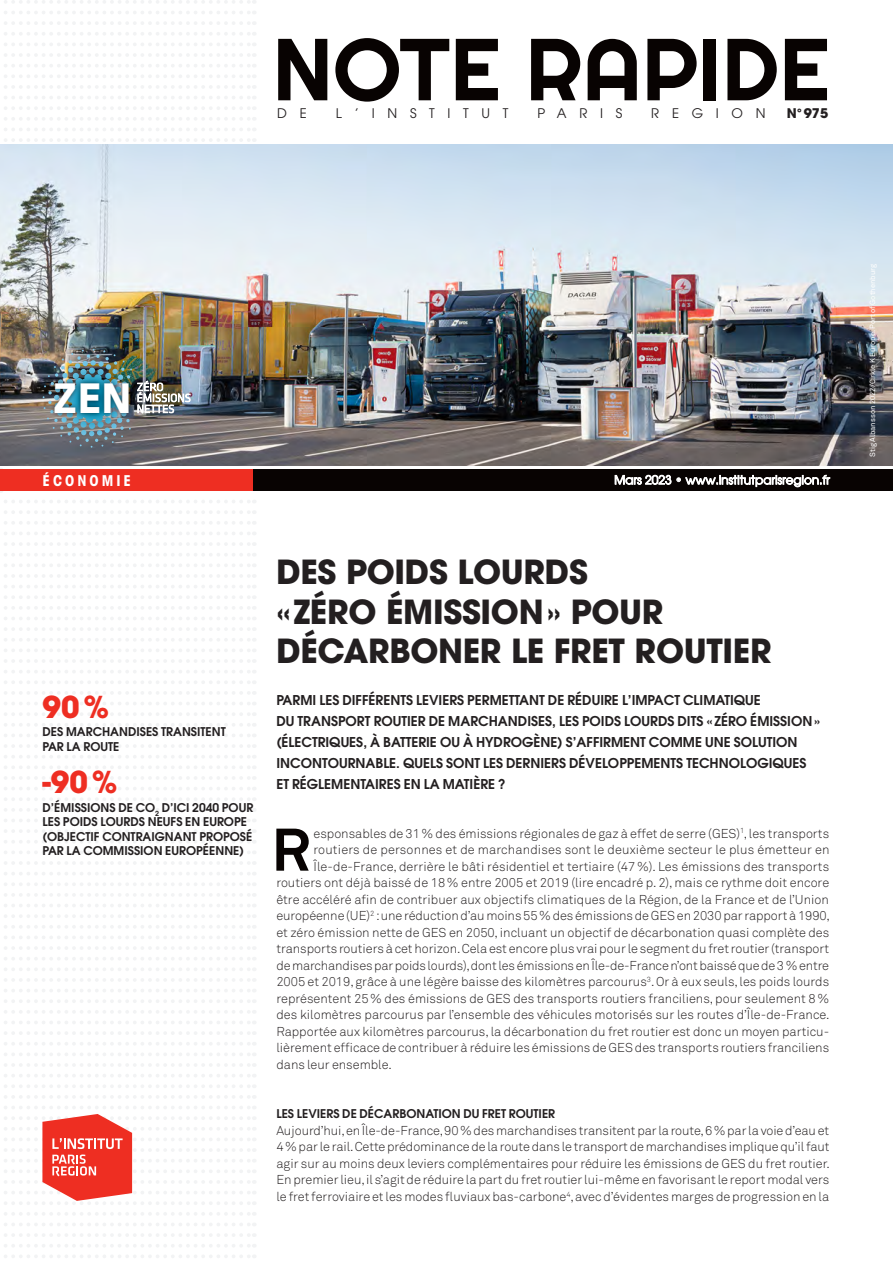
<style>
.page{position:relative;width:893px;height:1263px;background:#fff}
.page>*{position:absolute;margin:0;border:0;box-sizing:border-box;transform-origin:0 0}
.t1{font:87.75px "Righteous";color:#080302}
.txt_lettrine_______s{font:700 59.25px "Akkurat Pro";color:#080302}
.t2{font:700 44.55px "Klavika";color:#fff}
.titre_note_rapide{font:700 33px/39.6px "Avant Garde";letter-spacing:-.01em;color:#231f20}
.repère_niv1{font:700 30px "Avant Garde";color:#ee2e22}
.txt{font:700 condensed 15px "Avant Garde";letter-spacing:.2em;color:#fff}
.chapo{font:600 13.5px/21px "Avant Garde";color:#231f20}
.t3{font:13.2px "Avant Garde";letter-spacing:.96em;color:#231f20}
.n__Note_rapide__Une{font:700 13.2px "Avant Garde";color:#231f20}
.txt_lettrine_______s-2{font:12.75px "Akkurat Light Pro";color:#231f20}
.txt-2{font:12.75px/16.5px "Akkurat Light Pro";color:#231f20;text-align:justify}
.repère_niv2{font:600 12px/14.4px "Avant Garde";color:#231f20}
.inter1{font:600 12px "Avant Garde";color:#231f20}
.t4{font:12px "Avant Garde";color:#fff}
.credits_blancs{font:7.5px "Akkurat Pro";color:#fff}
</style>
<div class="page">
<svg style="left:4px;top:0;width:246px;height:3px"></svg>
<svg style="left:4px;top:11px;width:246px;height:3px"></svg>
<svg style="left:4px;top:22px;width:246px;height:3px"></svg>
<svg style="left:4px;top:32px;width:246px;height:3px"></svg>
<svg style="left:4px;top:43px;width:246px;height:3px"></svg>
<svg style="left:4px;top:53px;width:246px;height:4px"></svg>
<svg style="left:4px;top:64px;width:246px;height:3px"></svg>
<svg style="left:4px;top:75px;width:246px;height:3px"></svg>
<svg style="left:4px;top:85px;width:246px;height:3px"></svg>
<svg style="left:4px;top:96px;width:246px;height:3px"></svg>
<svg style="left:4px;top:107px;width:246px;height:3px"></svg>
<svg style="left:4px;top:117px;width:246px;height:3px"></svg>
<svg style="left:4px;top:128px;width:246px;height:3px"></svg>
<svg style="left:4px;top:139px;width:246px;height:3px"></svg>
<svg style="left:4px;top:500px;width:246px;height:3px"></svg>
<svg style="left:4px;top:511px;width:246px;height:3px"></svg>
<svg style="left:4px;top:521px;width:246px;height:3px"></svg>
<svg style="left:4px;top:532px;width:246px;height:3px"></svg>
<svg style="left:4px;top:543px;width:246px;height:3px"></svg>
<svg style="left:4px;top:553px;width:246px;height:3px"></svg>
<svg style="left:4px;top:564px;width:246px;height:3px"></svg>
<svg style="left:4px;top:574px;width:246px;height:4px"></svg>
<svg style="left:4px;top:585px;width:246px;height:3px"></svg>
<svg style="left:4px;top:596px;width:246px;height:3px"></svg>
<svg style="left:4px;top:606px;width:246px;height:3px"></svg>
<svg style="left:4px;top:617px;width:246px;height:3px"></svg>
<svg style="left:4px;top:628px;width:246px;height:3px"></svg>
<svg style="left:4px;top:638px;width:246px;height:3px"></svg>
<svg style="left:4px;top:649px;width:246px;height:3px"></svg>
<svg style="left:4px;top:659px;width:246px;height:4px"></svg>
<svg style="left:4px;top:670px;width:246px;height:3px"></svg>
<svg style="left:4px;top:681px;width:246px;height:3px"></svg>
<svg style="left:4px;top:691px;width:246px;height:3px"></svg>
<svg style="left:4px;top:702px;width:246px;height:3px"></svg>
<svg style="left:4px;top:713px;width:246px;height:3px"></svg>
<svg style="left:4px;top:723px;width:246px;height:3px"></svg>
<svg style="left:4px;top:734px;width:246px;height:3px"></svg>
<svg style="left:4px;top:744px;width:246px;height:4px"></svg>
<svg style="left:4px;top:755px;width:246px;height:3px"></svg>
<svg style="left:4px;top:766px;width:246px;height:3px"></svg>
<svg style="left:4px;top:776px;width:246px;height:4px"></svg>
<svg style="left:4px;top:787px;width:246px;height:3px"></svg>
<svg style="left:4px;top:798px;width:246px;height:3px"></svg>
<svg style="left:4px;top:808px;width:246px;height:3px"></svg>
<svg style="left:4px;top:819px;width:246px;height:3px"></svg>
<svg style="left:4px;top:830px;width:246px;height:3px"></svg>
<svg style="left:4px;top:840px;width:246px;height:3px"></svg>
<svg style="left:4px;top:851px;width:246px;height:3px"></svg>
<svg style="left:4px;top:861px;width:246px;height:4px"></svg>
<svg style="left:4px;top:872px;width:246px;height:3px"></svg>
<svg style="left:4px;top:883px;width:246px;height:3px"></svg>
<svg style="left:4px;top:893px;width:246px;height:3px"></svg>
<svg style="left:4px;top:904px;width:246px;height:3px"></svg>
<svg style="left:4px;top:915px;width:246px;height:3px"></svg>
<svg style="left:4px;top:925px;width:246px;height:3px"></svg>
<svg style="left:4px;top:936px;width:246px;height:3px"></svg>
<svg style="left:4px;top:946px;width:246px;height:4px"></svg>
<svg style="left:4px;top:957px;width:246px;height:3px"></svg>
<svg style="left:4px;top:968px;width:246px;height:3px"></svg>
<svg style="left:4px;top:978px;width:246px;height:4px"></svg>
<svg style="left:4px;top:989px;width:246px;height:3px"></svg>
<svg style="left:4px;top:1000px;width:246px;height:3px"></svg>
<svg style="left:4px;top:1010px;width:246px;height:3px"></svg>
<svg style="left:4px;top:1021px;width:246px;height:3px"></svg>
<svg style="left:4px;top:1032px;width:246px;height:3px"></svg>
<svg style="left:4px;top:1042px;width:246px;height:3px"></svg>
<svg style="left:4px;top:1053px;width:246px;height:3px"></svg>
<svg style="left:4px;top:1063px;width:246px;height:4px"></svg>
<svg style="left:4px;top:1074px;width:246px;height:3px"></svg>
<svg style="left:4px;top:1085px;width:246px;height:3px"></svg>
<svg style="left:4px;top:1095px;width:246px;height:3px"></svg>
<svg style="left:4px;top:1212px;width:246px;height:3px"></svg>
<svg style="left:4px;top:1223px;width:246px;height:3px"></svg>
<svg style="left:4px;top:1234px;width:246px;height:3px"></svg>
<svg style="left:4px;top:1244px;width:246px;height:3px"></svg>
<svg style="left:4px;top:1255px;width:246px;height:3px"></svg>
<svg style="left:4px;top:1106px;width:246px;height:99px"></svg>
<div style="left:0;top:469px;width:255px;height:21px;background:#ee2e22"></div>
<div style="left:254px;top:469px;width:639px;height:21px;background:#080302"></div>
<img style="left:0;top:145px;width:893px;height:321px">
<img style="left:43px;top:349px;width:147px;height:88px">
<img style="left:45px;top:368px;width:94px;height:63px">
<h1 class="t1" style="left:272px;top:14px;width:559px">NOTE RAPIDE</h1>
<p class="t3" style="left:277px;top:106px;width:31px">D E</p>
<p class="t3" style="left:336px;top:106px;width:174px">L’INSTITUT</p>
<p class="t3" style="left:537px;top:106px;width:86px">PARIS</p>
<p class="t3" style="left:651px;top:106px;width:116px">REGION</p>
<p class="n__Note_rapide__Une" style="left:787px;top:105px;width:43px">N°975</p>
<p class="t2" style="left:53px;top:374px;width:80px">ZEN</p>
<p class="txt" style="left:43px;top:471px;width:90px">ÉCONOMIE</p>
<p class="t4" style="left:614px;top:473px;width:217px">Mars 2023 • www.institutparisregion.fr</p>
<p class="repère_niv1" style="left:43px;top:687px;width:68px">90%</p>
<p class="repère_niv2" style="left:43px;top:724px;width:185px">DES MARCHANDISES TRANSITENT<br>PAR LA ROUTE</p>
<p class="repère_niv1" style="left:43px;top:763px;width:76px">-90%</p>
<p class="repère_niv2" style="left:43px;top:800px;width:212px">D’ÉMISSIONS DE CO<sub>2</sub> D’ICI 2040 POUR<br>LES POIDS LOURDS NEUFS EN EUROPE (OBJECTIF CONTRAIGNANT PROPOSÉ<br>PAR LA COMMISSION EUROPÉENNE)</p>
<p class="titre_note_rapide" style="left:276px;top:552px;width:497px">DES POIDS LOURDS<br>«ZÉRO ÉMISSION» POUR<br>DÉCARBONER LE FRET ROUTIER</p>
<p class="chapo" style="left:276px;top:689px;width:545px">PARMI LES DIFFÉRENTS LEVIERS PERMETTANT DE RÉDUIRE L’IMPACT CLIMATIQUE<br>DU TRANSPORT ROUTIER DE MARCHANDISES, LES POIDS LOURDS DITS « ZÉRO ÉMISSION» (ÉLECTRIQUES, À BATTERIE OU À HYDROGÈNE) S’AFFIRMENT COMME UNE SOLUTION INCONTOURNABLE. QUELS SONT LES DERNIERS DÉVELOPPEMENTS TECHNOLOGIQUES ET RÉGLEMENTAIRES EN LA MATIÈRE ?</p>
<p class="txt_lettrine_______s" style="left:271px;top:813px;width:41px">R</p>
<p class="txt_lettrine_______s-2" style="left:313px;top:826px;width:517px">esponsables de 31% des émissions régionales de gaz à effet de serre (GES)<sup>1</sup>, les transports</p>
<p class="txt_lettrine_______s-2" style="left:313px;top:842px;width:517px">routiers de personnes et de marchandises sont le deuxième secteur le plus émetteur en</p>
<p class="txt_lettrine_______s-2" style="left:313px;top:859px;width:517px">Île-de-France, derrière le bâti résidentiel et tertiaire (47%). Les émissions des transports</p>
<p class="txt_lettrine_______s-2" style="left:276px;top:875px;width:554px">routiers ont déjà baissé de 18% entre 2005 et 2019 (lire encadré p. 2), mais ce rythme doit encore</p>
<p class="txt_lettrine_______s-2" style="left:276px;top:892px;width:554px">être accéléré afin de contribuer aux objectifs climatiques de la Région, de la France et de l’Union</p>
<p class="txt_lettrine_______s-2" style="left:276px;top:908px;width:555px">européenne (UE)<sup>2</sup> : une réduction d’au moins 55% des émissions de GES en 2030 par rapport à 1990,</p>
<p class="txt_lettrine_______s-2" style="left:276px;top:925px;width:554px">et zéro émission nette de GES en 2050, incluant un objectif de décarbonation quasi complète des</p>
<p class="txt_lettrine_______s-2" style="left:276px;top:941px;width:554px">transports routiers à cet horizon. Cela est encore plus vrai pour le segment du fret routier (transport</p>
<p class="txt_lettrine_______s-2" style="left:276px;top:958px;width:554px">de marchandises par poids lourds), dont les émissions en Île-de-France n’ont baissé que de 3% entre</p>
<p class="txt_lettrine_______s-2" style="left:276px;top:974px;width:554px">2005 et 2019, grâce à une légère baisse des kilomètres parcourus<sup>3</sup>. Or à eux seuls, les poids lourds</p>
<p class="txt_lettrine_______s-2" style="left:276px;top:991px;width:554px">représentent 25% des émissions de GES des transports routiers franciliens, pour seulement 8%</p>
<p class="txt_lettrine_______s-2" style="left:276px;top:1007px;width:555px">des kilomètres parcourus par l’ensemble des véhicules motorisés sur les routes d’Île-de-France.</p>
<p class="txt_lettrine_______s-2" style="left:276px;top:1024px;width:554px">Rapportée aux kilomètres parcourus, la décarbonation du fret routier est donc un moyen particu-</p>
<p class="txt_lettrine_______s-2" style="left:276px;top:1040px;width:554px">lièrement efficace de contribuer à réduire les émissions de GES des transports routiers franciliens</p>
<p class="txt_lettrine_______s-2" style="left:276px;top:1057px;width:117px">dans leur ensemble.</p>
<p class="inter1" style="left:276px;top:1106px;width:280px">LES LEVIERS DE DÉCARBONATION DU FRET ROUTIER</p>
<p class="txt-2" style="left:276px;top:1122px;width:555px">Aujourd’hui, en Île-de-France, 90% des marchandises transitent par la route, 6% par la voie d’eau et 4% par le rail. Cette prédominance de la route dans le transport de marchandises implique qu’il faut agir sur au moins deux leviers complémentaires pour réduire les émissions de GES du fret routier.<br>En premier lieu, il s’agit de réduire la part du fret routier lui-même en favorisant le report modal vers le fret ferroviaire et les modes fluviaux bas-carbone<sup>4</sup>, avec d’évidentes marges de progression en la</p>
<p class="credits_blancs" style="left:868px;top:457px;width:195px;rotate:-90deg">Stig Albansson 2022/Cirkle K Europe. Port of Gothenburg</p>
</div>
